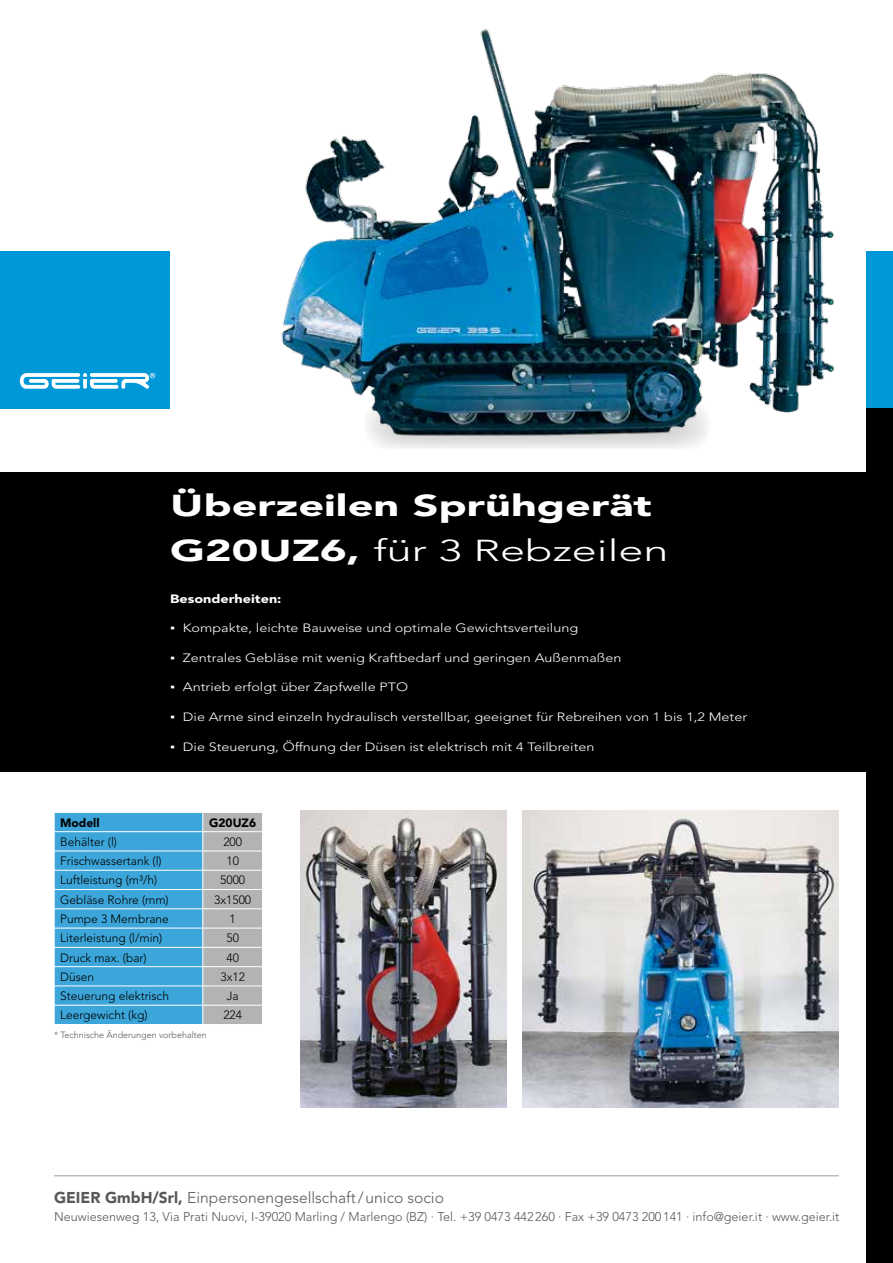
<style>
.page{position:relative;width:893px;height:1263px;background:#fff}
.page>*{position:absolute;margin:0;border:0;box-sizing:border-box;transform-origin:0 0}
.t1{font:900 30px/45px "Avenir LT Std";color:#fff;scale:1.5 1}
.t2{font:300 15.6px "Avenir LT Std";color:#58585a}
.t3{font:300 12.6px "Avenir LT Std";color:#58585a}
.t4{font:300 12px "Avenir LT Std";color:#fff;scale:1.2 1}
.t5{font:300 12px "Avenir LT Std";color:#000}
.t6{font:900 12px "Avenir LT Std";color:#fff;scale:1.2 1}
.t7{font:900 12px "Avenir LT Std";color:#000}
.t8{font:300 9px "Avenir LT Std";color:#58585a}
.s1{font-weight:300}
.s2{font-family:"Arial";font-weight:400}
.s3{font-weight:900}
</style>
<div class="page">
<hr style="left:54px;top:1175px;width:785px;height:1px;background:#9c9e9f">
<div style="left:866px;top:251px;width:27px;height:157px;background:#0098d7"></div>
<div style="left:866px;top:408px;width:27px;height:855px;background:#000"></div>
<div style="left:0;top:251px;width:170px;height:157px;background:#0098d7"></div>
<svg style="left:20px;top:373px;width:135px;height:16px"></svg>
<div style="left:0;top:472px;width:893px;height:300px;background:#000"></div>
<svg style="left:54px;top:812px;width:208px;height:212px;background:#66aed1"></svg>
<img style="left:281px;top:29px;width:554px;height:384px">
<svg style="left:363px;top:400px;width:348px;height:50px;background:#647b85"></svg>
<img style="left:300px;top:811px;width:206px;height:297px">
<img style="left:523px;top:811px;width:316px;height:297px">
<h1 class="t1" style="left:170px;top:483px;width:334px">Überzeilen Sprühgerät<br>G20UZ6, <span class="s1">für 3 Rebzeilen</span></h1>
<p class="t6" style="left:170px;top:591px;width:94px">Besonderheiten:</p>
<p class="t4" style="left:170px;top:621px;width:342px"><span class="s2">▪</span> Kompakte, leichte Bauweise und optimale Gewichtsverteilung</p>
<p class="t4" style="left:170px;top:651px;width:378px"><span class="s2">▪</span> Zentrales Gebläse mit wenig Kraftbedarf und geringen Außenmaßen</p>
<p class="t4" style="left:170px;top:680px;width:200px"><span class="s2">▪</span> Antrieb erfolgt über Zapfwelle PTO</p>
<p class="t4" style="left:170px;top:710px;width:482px"><span class="s2">▪</span> Die Arme sind einzeln hydraulisch verstellbar, geeignet für Rebreihen von 1 bis 1,2 Meter</p>
<p class="t4" style="left:170px;top:739px;width:355px"><span class="s2">▪</span> Die Steuerung, Öffnung der Düsen ist elektrisch mit 4 Teilbreiten</p>
<p class="t7" style="left:60px;top:815px;width:41px">Modell</p>
<p class="t7" style="left:209px;top:815px;width:49px">G20UZ6</p>
<p class="t5" style="left:60px;top:835px;width:58px">Behälter (l)</p>
<p class="t5" style="left:223px;top:835px;width:20px">200</p>
<p class="t5" style="left:60px;top:854px;width:103px">Frischwassertank (l)</p>
<p class="t5" style="left:226px;top:854px;width:14px">10</p>
<p class="t5" style="left:60px;top:873px;width:99px">Luftleistung (m³/h)</p>
<p class="t5" style="left:220px;top:873px;width:26px">5000</p>
<p class="t5" style="left:60px;top:892px;width:110px">Gebläse Rohre (mm)</p>
<p class="t5" style="left:214px;top:892px;width:38px">3x1500</p>
<p class="t5" style="left:60px;top:912px;width:110px">Pumpe 3 Membrane</p>
<p class="t5" style="left:230px;top:912px;width:8px">1</p>
<p class="t5" style="left:60px;top:931px;width:104px">Literleistung (l/min)</p>
<p class="t5" style="left:226px;top:931px;width:14px">50</p>
<p class="t5" style="left:60px;top:950px;width:88px">Druck max. (bar)</p>
<p class="t5" style="left:226px;top:950px;width:14px">40</p>
<p class="t5" style="left:60px;top:969px;width:36px">Düsen</p>
<p class="t5" style="left:220px;top:969px;width:26px">3x12</p>
<p class="t5" style="left:60px;top:989px;width:110px">Steuerung elektrisch</p>
<p class="t5" style="left:227px;top:989px;width:14px">Ja</p>
<p class="t5" style="left:60px;top:1008px;width:89px">Leergewicht (kg)</p>
<p class="t5" style="left:223px;top:1008px;width:20px">224</p>
<p class="t8" style="left:54px;top:1029px;width:154px">* Technische Änderungen vorbehalten</p>
<h2 class="t2" style="left:54px;top:1188px;width:391px"><span class="s3">GEIER GmbH/Srl,</span> Einpersonengesellschaft/unico socio</h2>
<p class="t3" style="left:54px;top:1209px;width:787px">Neuwiesenweg 13, Via Prati Nuovi, I-39020 Marling / Marlengo (BZ) · Tel. +39 0473 442260 · Fax +39 0473 200141 · info@geier.it · www.geier.it</p>
</div>
